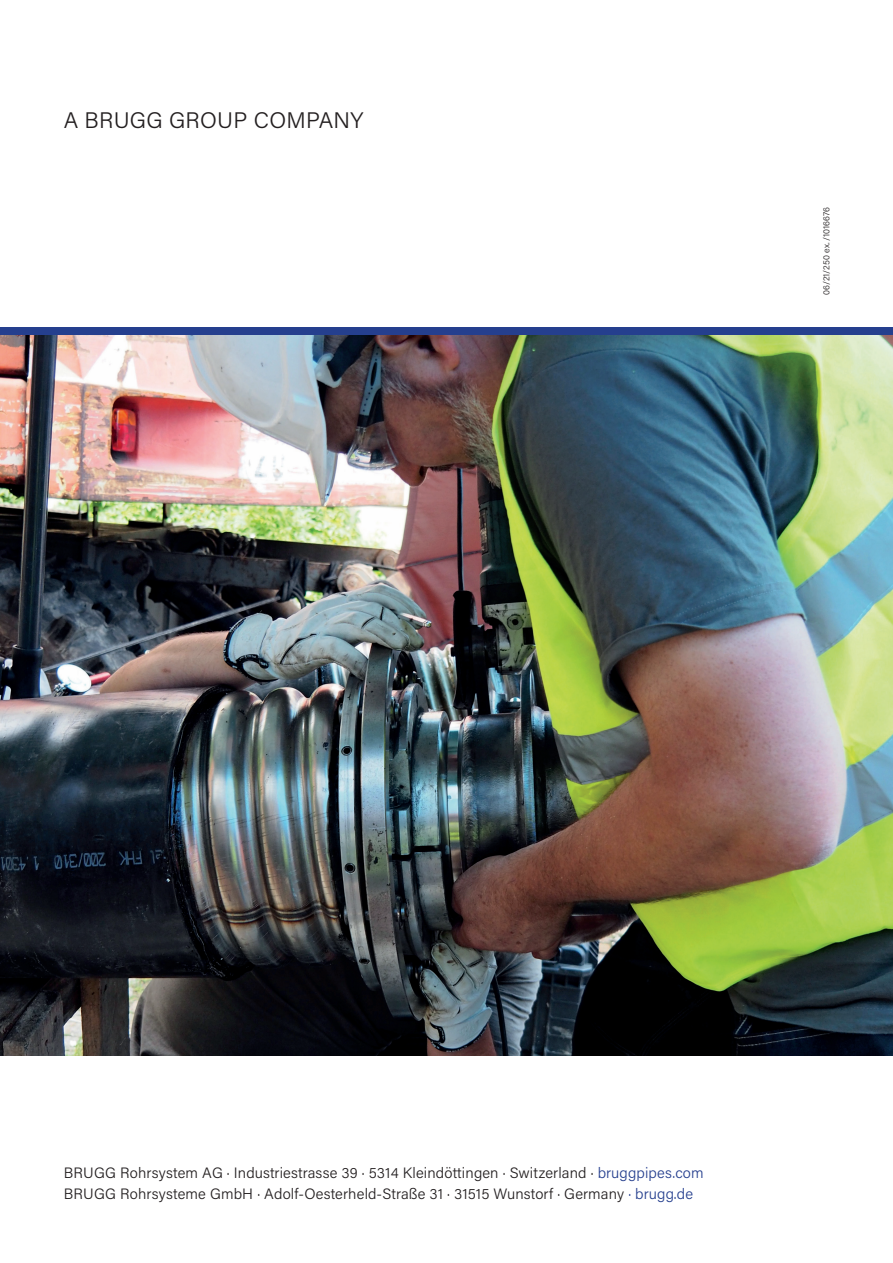
<style>
.page{position:relative;width:893px;height:1263px;background:#fff}
.page>*{position:absolute;margin:0;border:0;box-sizing:border-box;transform-origin:0 0}
.t1{font:300 22.5px "Acumin Pro";letter-spacing:.015em;color:#231f20}
.t2{font:300 15px "Acumin Pro";letter-spacing:.01em;color:#231f20}
.t3{font:300 9px "Acumin Pro";color:#231f20}
.s1{color:#253f8e}
</style>
<div class="page">
<div style="left:0;top:327px;width:893px;height:9px;background:#253f8e"></div>
<img style="left:0;top:336px;width:893px;height:719px">
<h1 class="t1" style="left:64px;top:104px;width:301px">A BRUGG GROUP COMPANY</h1>
<p class="t3" style="left:820px;top:295px;width:90px;rotate:-90deg">06/21/250 ex. /1016676</p>
<p class="t2" style="left:64px;top:1162px;width:641px">BRUGG Rohrsystem AG · Industriestrasse 39 · 5314 Kleindöttingen · Switzerland · <span class="s1">bruggpipes.com</span></p>
<p class="t2" style="left:64px;top:1183px;width:631px">BRUGG Rohrsysteme GmbH · Adolf-Oesterheld-Straße 31 · 31515 Wunstorf · Germany <span class="s1">· brugg.de</span></p>
</div>
